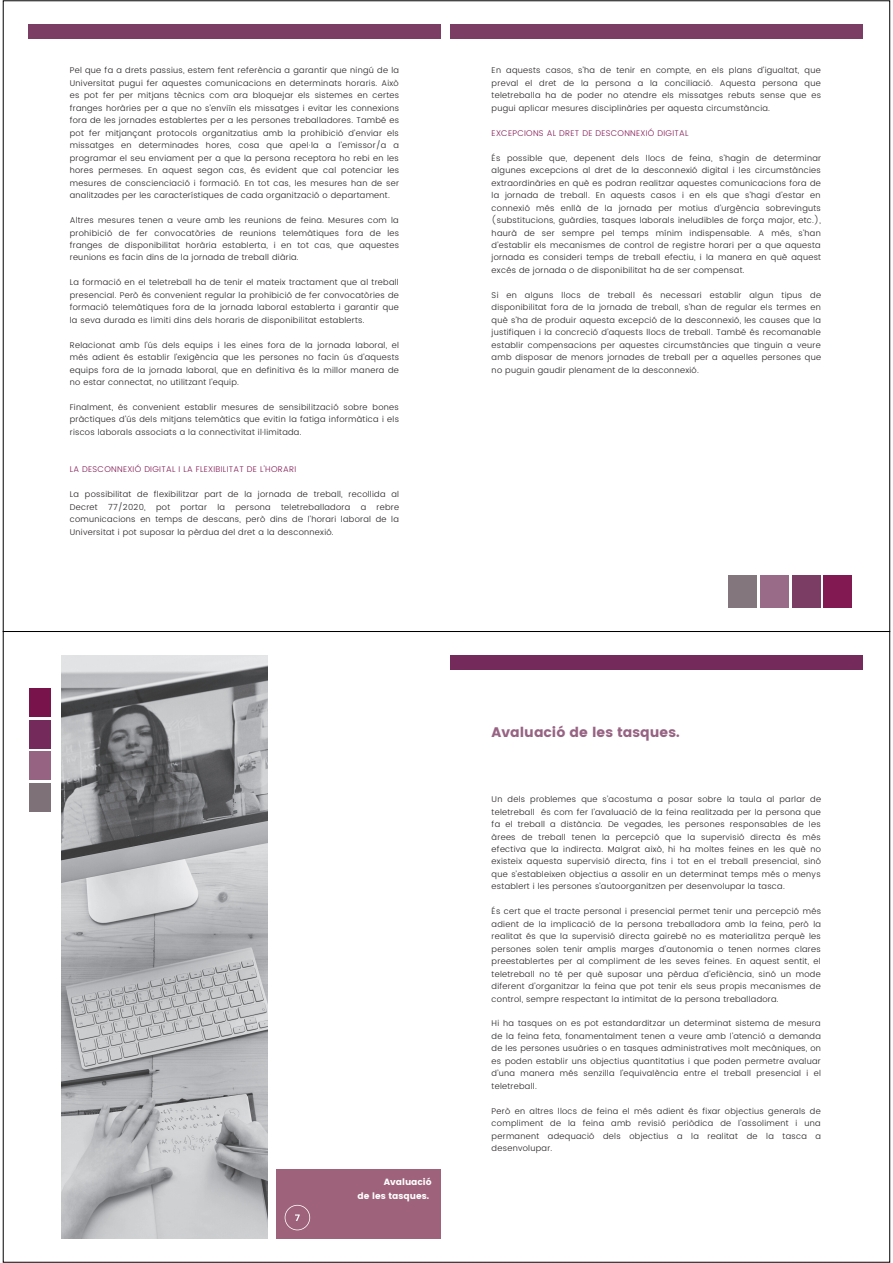
<style>
.page{position:relative;width:893px;height:1263px;background:#fff}
.page>*{position:absolute;margin:0;border:0;box-sizing:border-box;transform-origin:0 0}
.t1{font:13.8px "Poppins";color:#976383}
.t2{font:9px/14.5px "Poppins";color:#fff}
.t3{font:300 8.25px/12.5px "Poppins";letter-spacing:.035em;color:#231f20;text-align:justify}
.t4{font:300 8.25px "Poppins";letter-spacing:.035em;color:#821953}
</style>
<div class="page">
<div style="left:29px;top:25px;width:412px;height:14px;background:#7b3d63"></div>
<div style="left:450px;top:25px;width:412px;height:14px;background:#7b3d63"></div>
<div style="left:728px;top:575px;width:28px;height:32px;background:#83777d"></div>
<div style="left:760px;top:575px;width:28px;height:32px;background:#9a6b88"></div>
<div style="left:792px;top:575px;width:28px;height:32px;background:#7b3d63"></div>
<div style="left:824px;top:575px;width:28px;height:32px;background:#821953"></div>
<img style="left:61px;top:656px;width:206px;height:582px">
<div style="left:29px;top:784px;width:22px;height:28px;background:#7e7178"></div>
<div style="left:29px;top:752px;width:22px;height:28px;background:#976383"></div>
<div style="left:29px;top:720px;width:22px;height:28px;background:#752a5c"></div>
<div style="left:29px;top:688px;width:22px;height:28px;background:#78134c"></div>
<div style="left:276px;top:1169px;width:165px;height:69px;background:#9e627a"></div>
<svg style="left:285px;top:1205px;width:25px;height:25px"></svg>
<div style="left:450px;top:656px;width:412px;height:14px;background:#752a5c"></div>
<p class="t3" style="left:70px;top:64px;width:331px">Pel que fa a drets passius, estem fent referència a garantir que ningú de la Universitat pugui fer aquestes comunicacions en determinats horaris. Això es pot fer per mitjans tècnics com ara bloquejar els sistemes en certes franges horàries per a que no s’enviïn els missatges i evitar les connexions fora de les jornades establertes per a les persones treballadores. També es pot fer mitjançant protocols organitzatius amb la prohibició d’enviar els missatges en determinades hores, cosa que apel·la a l’emissor/a a programar el seu enviament per a que la persona receptora ho rebi en les hores permeses. En aquest segon cas, és evident que cal potenciar les mesures de conscienciació i formació. En tot cas, les mesures han de ser analitzades per les característiques de cada organització o departament.</p>
<p class="t3" style="left:70px;top:214px;width:331px">Altres mesures tenen a veure amb les reunions de feina. Mesures com la prohibició de fer convocatòries de reunions telemàtiques fora de les franges de disponibilitat horària establerta, i en tot cas, que aquestes reunions es facin dins de la jornada de treball diària.</p>
<p class="t3" style="left:70px;top:276px;width:330px">La formació en el teletreball ha de tenir el mateix tractament que al treball presencial. Però és convenient regular la prohibició de fer convocatòries de formació telemàtiques fora de la jornada laboral establerta i garantir que la seva durada es limiti dins dels horaris de disponibilitat establerts.</p>
<p class="t3" style="left:70px;top:339px;width:331px">Relacionat amb l’ús dels equips i les eines fora de la jornada laboral, el més adient és establir l’exigència que les persones no facin ús d’aquests equips fora de la jornada laboral, que en definitiva és la millor manera de no estar connectat, no utilitzant l’equip.</p>
<p class="t3" style="left:70px;top:401px;width:331px">Finalment, és convenient establir mesures de sensibilització sobre bones pràctiques d’ús dels mitjans telemàtics que evitin la fatiga informàtica i els riscos laborals associats a la connectivitat il·limitada.</p>
<p class="t4" style="left:70px;top:465px;width:228px">LA DESCONNEXIÓ DIGITAL I LA FLEXIBILITAT DE L'HORARI</p>
<p class="t3" style="left:70px;top:488px;width:331px">La possibilitat de flexibilitzar part de la jornada de treball, recollida al<br>Decret</p>
<p class="t3" style="left:108px;top:501px;width:39px">77/2020,</p>
<p class="t3" style="left:156px;top:501px;width:16px">pot</p>
<p class="t3" style="left:181px;top:501px;width:28px">portar</p>
<p class="t3" style="left:217px;top:501px;width:9px">la</p>
<p class="t3" style="left:235px;top:501px;width:37px">persona</p>
<p class="t3" style="left:281px;top:501px;width:71px">teletreballadora</p>
<p class="t3" style="left:361px;top:501px;width:7px">a</p>
<p class="t3" style="left:70px;top:501px;width:331px;text-indent:307px">rebre comunicacions en temps de descans, però dins de l’horari laboral de la Universitat i pot suposar la pèrdua del dret a la desconnexió.</p>
<p class="t3" style="left:492px;top:64px;width:331px">En aquests casos, s’ha de tenir en compte, en els plans d’igualtat, que preval el dret de la persona a la conciliació. Aquesta persona que teletreballa ha de poder no atendre els missatges rebuts sense que es pugui aplicar mesures disciplinàries per aquesta circumstància.</p>
<p class="t4" style="left:492px;top:128px;width:198px">EXCEPCIONS AL DRET DE DESCONNEXIÓ DIGITAL</p>
<p class="t3" style="left:492px;top:152px;width:331px">És possible que, depenent dels llocs de feina, s’hagin de determinar algunes excepcions al dret de la desconnexió digital i les circumstàncies extraordinàries en què es podran realitzar aquestes comunicacions fora de la jornada de treball. En aquests casos i en els que s’hagi d’estar en connexió més enllà de la jornada per motius d’urgència sobrevinguts (substitucions, guàrdies, tasques laborals ineludibles de força major, etc.), haurà de ser sempre pel temps mínim indispensable. A més, s’han d’establir els mecanismes de control de registre horari per a que aquesta jornada es consideri temps de treball efectiu, i la manera en què aquest excés de jornada o de disponibilitat ha de ser compensat.</p>
<p class="t3" style="left:492px;top:289px;width:331px">Si en alguns llocs de treball és necessari establir algun tipus de disponibilitat fora de la jornada de treball, s’han de regular els termes en què s’ha de produir aquesta excepció de la desconnexió, les causes que la justifiquen i la concreció d’aquests llocs de treball. També és recomanable establir compensacions per aquestes circumstàncies que tinguin a veure amb disposar de menors jornades de treball per a aquelles persones que no puguin gaudir plenament de la desconnexió.</p>
<p class="t2" style="left:357px;top:1174px;width:76px;text-indent:26px">Avaluació de les tasques.</p>
<h1 class="t1" style="left:492px;top:724px;width:189px">Avaluació de les tasques.</h1>
<p class="t3" style="left:492px;top:793px;width:331px">Un dels problemes que s’acostuma a posar sobre la taula al parlar de teletreball és com fer l’avaluació de la feina realitzada per la persona que fa el treball a distància. De vegades, les persones responsables de les àrees de treball tenen la percepció que la supervisió directa és més efectiva que la indirecta. Malgrat això, hi ha moltes feines en les què no existeix aquesta supervisió directa, fins i tot en el treball presencial, sinó que s’estableixen objectius a assolir en un determinat temps més o menys establert i les persones s’autoorganitzen per desenvolupar la tasca.</p>
<p class="t3" style="left:492px;top:905px;width:331px">És cert que el tracte personal i presencial permet tenir una percepció més adient de la implicació de la persona treballadora amb la feina, però la realitat és que la supervisió directa gairebé no es materialitza perquè les persones solen tenir amplis marges d’autonomia o tenen normes clares preestablertes per al compliment de les seves feines. En aquest sentit, el teletreball no té per què suposar una pèrdua d’eficiència, sinó un mode diferent d’organitzar la feina que pot tenir els seus propis mecanismes de control, sempre respectant la intimitat de la persona treballadora.</p>
<p class="t3" style="left:492px;top:1017px;width:331px">Hi ha tasques on es pot estandarditzar un determinat sistema de mesura de la feina feta, fonamentalment tenen a veure amb l’atenció a demanda de les persones usuàries o en tasques administratives molt mecàniques, on es poden establir uns objectius quantitatius i que poden permetre avaluar d’una manera més senzilla l’equivalència entre el treball presencial i el teletreball.</p>
<p class="t3" style="left:492px;top:1105px;width:331px">Però en altres llocs de feina el més adient és fixar objectius generals de compliment de la feina amb revisió periòdica de l’assoliment i una permanent adequació dels objectius a la realitat de la tasca a desenvolupar.</p>
</div>
